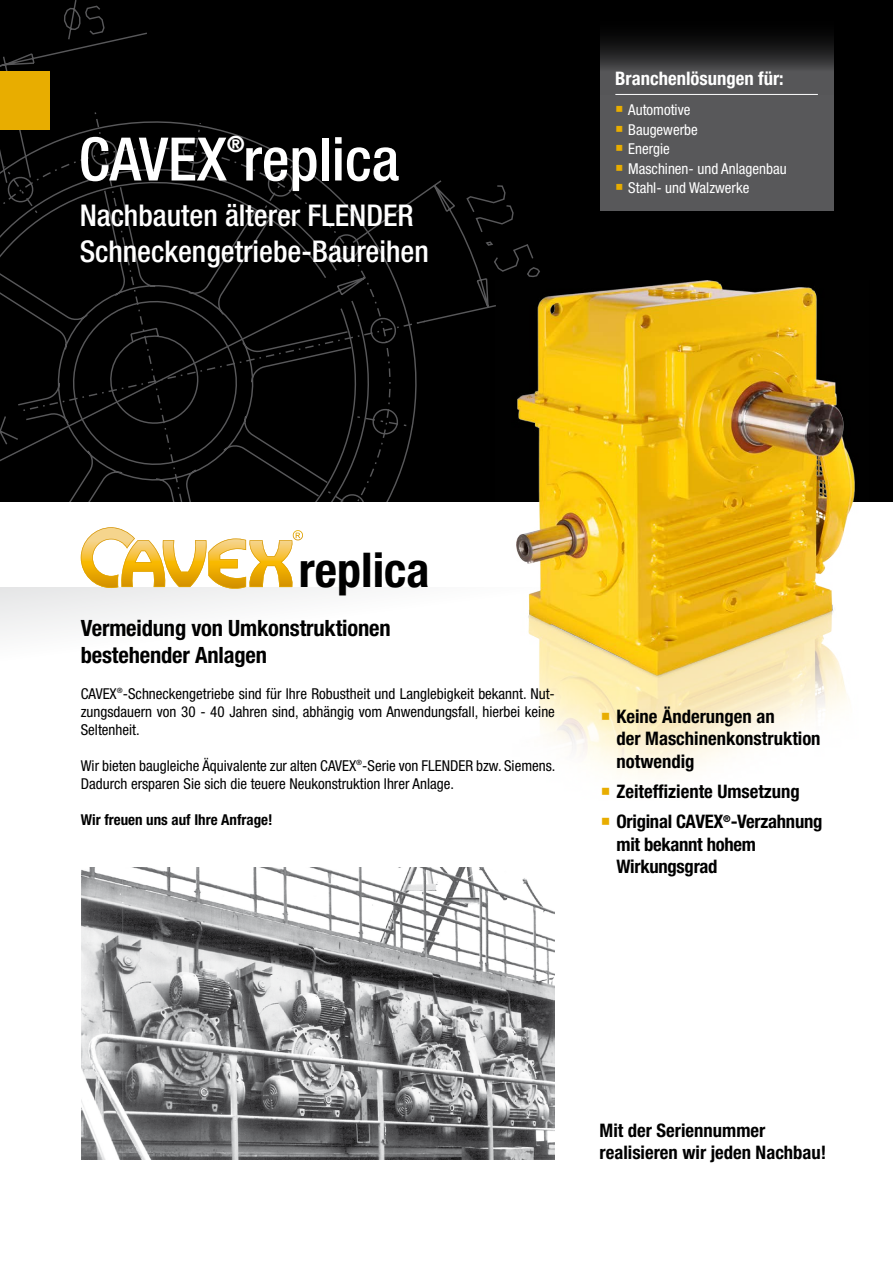
<style>
.page{position:relative;width:893px;height:1263px;background:#fff}
.page>*{position:absolute;margin:0;border:0;box-sizing:border-box;transform-origin:0 0}
.t1{font:500 condensed 60px "Helvetica Neue";color:#fff}
.t2{font:700 condensed 48px "Helvetica Neue";color:#000}
.t3{font:500 condensed 30px/36px "Helvetica Neue";color:#fff}
.t4{font:700 condensed 22.5px/27px "Helvetica Neue";letter-spacing:-.005em;color:#000}
.t5{font:700 condensed 22.5px "Helvetica Neue";color:#fff}
.t6{font:700 condensed 18.6px/22.6px "Helvetica Neue";color:#000}
.t7{font:700 condensed 18.6px "Helvetica Neue";color:#fff}
.t8{font:condensed 15px/18px "Helvetica Neue";color:#000;text-align:justify}
.t9{font:condensed 15px/19.5px "Helvetica Neue";color:#fff}
.t10{font:700 condensed 15px "Helvetica Neue";color:#000}
</style>
<div class="page">
<div style="left:0;top:0;width:893px;height:502px;background:#000"></div>
<svg style="left:0;top:0;width:540px;height:490px"></svg>
<div style="left:600px;top:0;width:233px;height:210px;background:#58585a"></div>
<svg style="left:600px;top:0;width:234px;height:95px"></svg>
<div style="left:0;top:71px;width:50px;height:58px;background:#e8ad00"></div>
<div style="left:0;top:587px;width:893px;height:172px;background:linear-gradient(to bottom,#f8f8f8,#fff)"></div>
<svg style="left:81px;top:527px;width:222px;height:62px"></svg>
<hr style="left:615px;top:94px;width:203px;height:1px;background:#fff">
<img style="left:81px;top:867px;width:474px;height:293px">
<img style="left:495px;top:280px;width:374px;height:496px">
<svg style="left:602px;top:712px;width:7px;height:7px"></svg>
<h3 class="t5" style="left:227px;top:130px;width:19px">®</h3>
<h1 class="t1" style="left:79px;top:123px;width:322px">CAVEX replica</h1>
<h3 class="t3" style="left:80px;top:196px;width:351px">Nachbauten älterer FLENDER<br>Schneckengetriebe-Baureihen</h3>
<p class="t7" style="left:615px;top:67px;width:170px">Branchenlösungen für:</p>
<p class="t9" style="left:628px;top:100px;width:160px">Automotive<br>Baugewerbe<br>Energie<br>Maschinen- und Anlagenbau<br>Stahl- und Walzwerke</p>
<h2 class="t2" style="left:299px;top:541px;width:132px">replica</h2>
<h3 class="t4" style="left:81px;top:614px;width:311px">Vermeidung von Umkonstruktionen bestehender Anlagen</h3>
<p class="t8" style="left:81px;top:684px;width:476px">CAVEX<sup>®</sup>-Schneckengetriebe sind für Ihre Robustheit und Langlebigkeit bekannt. Nut&shy;zungsdauern von 30 - 40 Jahren sind, abhängig vom Anwendungsfall, hierbei keine Seltenheit.</p>
<p class="t8" style="left:81px;top:756px;width:476px">Wir bieten baugleiche Äquivalente zur alten CAVEX<sup>®</sup>-Serie von FLENDER bzw. Siemens.<br>Dadurch ersparen Sie sich die teuere Neukonstruktion Ihrer Anlage.</p>
<p class="t10" style="left:81px;top:810px;width:193px">Wir freuen uns auf Ihre Anfrage!</p>
<p class="t6" style="left:616px;top:704px;width:206px">Keine Änderungen an<br>der Maschinenkonstruktion notwendig</p>
<p class="t6" style="left:616px;top:776px;width:207px;line-height:30px">Zeiteffiziente Umsetzung<br>Original CAVEX<sup>®</sup>-Verzahnung</p>
<p class="t6" style="left:616px;top:832px;width:141px">mit bekannt hohem<br>Wirkungsgrad</p>
<p class="t6" style="left:600px;top:1118px;width:228px">Mit der Seriennummer realisieren wir jeden Nachbau!</p>
</div>
